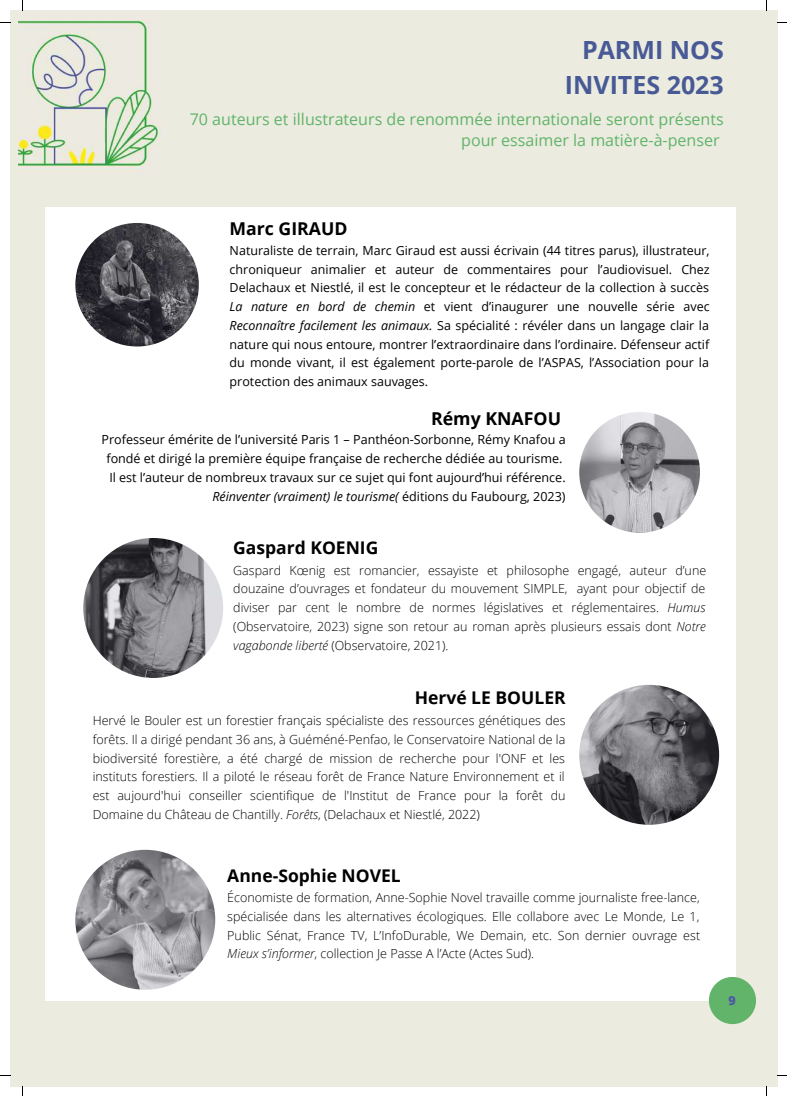
<style>
.page{position:relative;width:787px;height:1096px;background:#fff}
.page>*{position:absolute;margin:0;border:0;box-sizing:border-box;transform-origin:0 0}
.t1{font:700 25px/34.8px "Open Sans";color:#485a96;text-align:right}
.t2{font:700 17.75px "Open Sans";color:#000}
.t3{font:700 17.62px "Open Sans";color:#000}
.t4{font:700 17.5px "Open Sans";color:#000}
.t5{font:16px/21.6px "Open Sans";color:#61b46a;text-align:right}
.t6{font:300 12.5px/18.8px "Open Sans";color:#000;text-align:justify}
.t7{font:12.5px/18.8px "Open Sans";color:#000;text-align:right}
.t8{font:800 12.5px "Open Sans";color:#4d59a7}
.s1{font-style:italic}
</style>
<div class="page">
<div style="left:10px;top:10px;width:767px;height:1076px;background:#ebebdf"></div>
<div style="left:45px;top:207px;width:690px;height:793px;background:#fff"></div>
<img style="left:18px;top:10px;width:144px;height:162px">
<img style="left:579px;top:412px;width:121px;height:120px;border-radius:50%">
<img style="left:83px;top:538px;width:140px;height:140px;border-radius:50%">
<div style="left:709px;top:976px;width:47px;height:48px;background:#61b46a;border-radius:50%"></div>
<img style="left:75px;top:223px;width:124px;height:123px;border-radius:50%">
<img style="left:579px;top:684px;width:140px;height:140px;border-radius:50%">
<img style="left:75px;top:849px;width:140px;height:140px;border-radius:50%">
<h1 class="t1" style="left:565px;top:32px;width:160px">PARMI NOS<br>INVITES 2023</h1>
<p class="t5" style="left:190px;top:108px;width:535px">70 auteurs et illustrateurs de renommée internationale seront présents pour essaimer la matière-à-penser</p>
<h3 class="t3" style="left:230px;top:216px;width:119px">Marc GIRAUD</h3>
<p class="t7" style="left:230px;top:240px;width:482px;text-align:justify">Naturaliste de terrain, Marc Giraud est aussi écrivain (44 titres parus), illustrateur, chroniqueur animalier et auteur de commentaires pour l’audiovisuel. Chez Delachaux et Niestlé, il est le concepteur et le rédacteur de la collection à succès <span class="s1">La nature en bord de chemin</span> et vient d’inaugurer une nouvelle série avec <span class="s1">Reconnaître facilement les animaux.</span> Sa spécialité : révéler dans un langage clair la nature qui nous entoure, montrer l’extraordinaire dans l’ordinaire. Défenseur actif du monde vivant, il est également porte-parole de l’ASPAS, l’Association pour la protection des animaux sauvages.</p>
<h2 class="t2" style="left:431px;top:406px;width:131px">Rémy KNAFOU</h2>
<p class="t7" style="left:102px;top:430px;width:466px">Professeur émérite de l’université Paris 1 – Panthéon-Sorbonne, Rémy Knafou a fondé et dirigé la première équipe française de recherche dédiée au tourisme.<br>Il est l’auteur de nombreux travaux sur ce sujet qui font aujourd’hui référence.<br><span class="s1">Réinventer (vraiment) le tourisme(</span> éditions du Faubourg, 2023)</p>
<h3 class="t4" style="left:233px;top:535px;width:147px">Gaspard KOENIG</h3>
<p class="t6" style="left:233px;top:560px;width:474px">Gaspard Kœnig est romancier, essayiste et philosophe engagé, auteur d’une douzaine d’ouvrages et fondateur du mouvement SIMPLE, ayant pour objectif de diviser par cent le nombre de normes législatives et réglementaires. <span class="s1">Humus </span>(Observatoire, 2023) signe son retour au roman après plusieurs essais dont <span class="s1">Notre vagabonde liberté</span> (Observatoire, 2021).</p>
<h3 class="t4" style="left:415px;top:685px;width:152px">Hervé LE BOULER</h3>
<p class="t6" style="left:93px;top:710px;width:474px">Hervé le Bouler est un forestier français spécialiste des ressources génétiques des forêts. Il a dirigé pendant 36 ans, à Guéméné-Penfao, le Conservatoire National de la biodiversité forestière, a été chargé de mission de recherche pour l'ONF et les instituts forestiers. Il a piloté le réseau forêt de France Nature Environnement et il est aujourd'hui conseiller scientifique de l'Institut de France pour la forêt du Domaine du Château de Chantilly. <span class="s1">Forêts</span>, (Delachaux et Niestlé, 2022)</p>
<h3 class="t4" style="left:227px;top:862px;width:175px">Anne-Sophie NOVEL</h3>
<p class="t6" style="left:227px;top:887px;width:474px">Économiste de formation, Anne-Sophie Novel travaille comme journaliste free-lance, spécialisée dans les alternatives écologiques. Elle collabore avec Le Monde, Le 1, Public Sénat, France TV, L’InfoDurable, We Demain, etc. Son dernier ouvrage est <span class="s1">Mieux s’informer</span>, collection Je Passe A l’Acte (Actes Sud).</p>
<p class="t8" style="left:728px;top:991px;width:9px">9</p>
</div>
